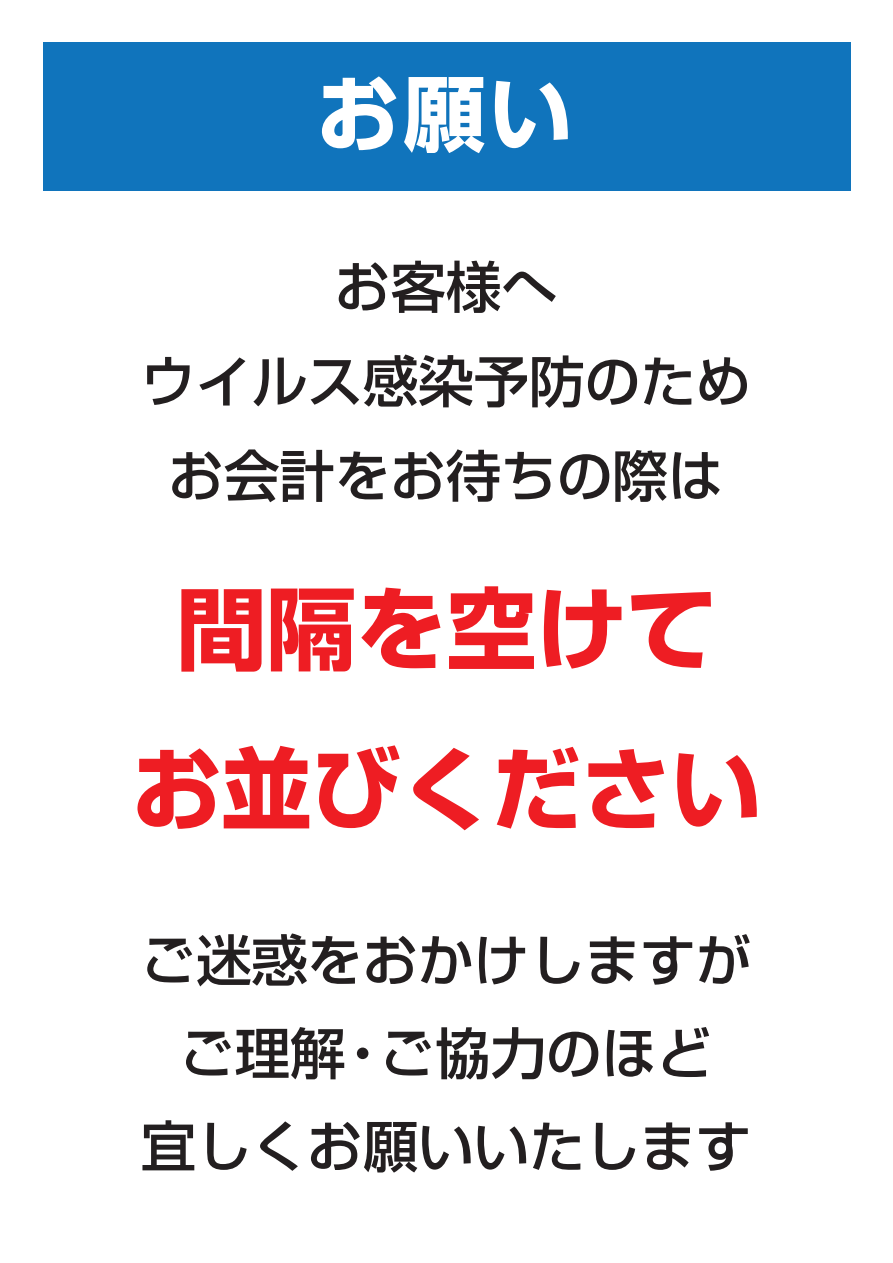
<style>
.page{position:relative;width:893px;height:1263px;background:#fff}
.page>*{position:absolute;margin:0;border:0;box-sizing:border-box;transform-origin:0 0}
.t1{font:700 90px/160.2px "Shin Go Pro";color:#ee1d23;text-align:center}
.t2{font:700 82.5px "Shin Go Pro";color:#fff}
.t3{font:500 55.5px/94.5px "Shin Go Pro";color:#231f20;text-align:center}
</style>
<div class="page">
<div style="left:43px;top:43px;width:807px;height:148px;background:#1074bc"></div>
<h2 class="t2" style="left:316px;top:48px;width:257px">お願い</h2>
<p class="t3" style="left:141px;top:233px;width:612px">お客様へ<br>ウイルス感染予防のためお会計をお待ちの際は</p>
<h1 class="t1" style="left:131px;top:539px;width:631px">間隔を空けてお並びください</h1>
<p class="t3" style="left:141px;top:907px;width:612px;line-height:93px">ご迷惑をおかけしますがご理解・ご協力のほど<br>宜しくお願いいたします</p>
</div>
